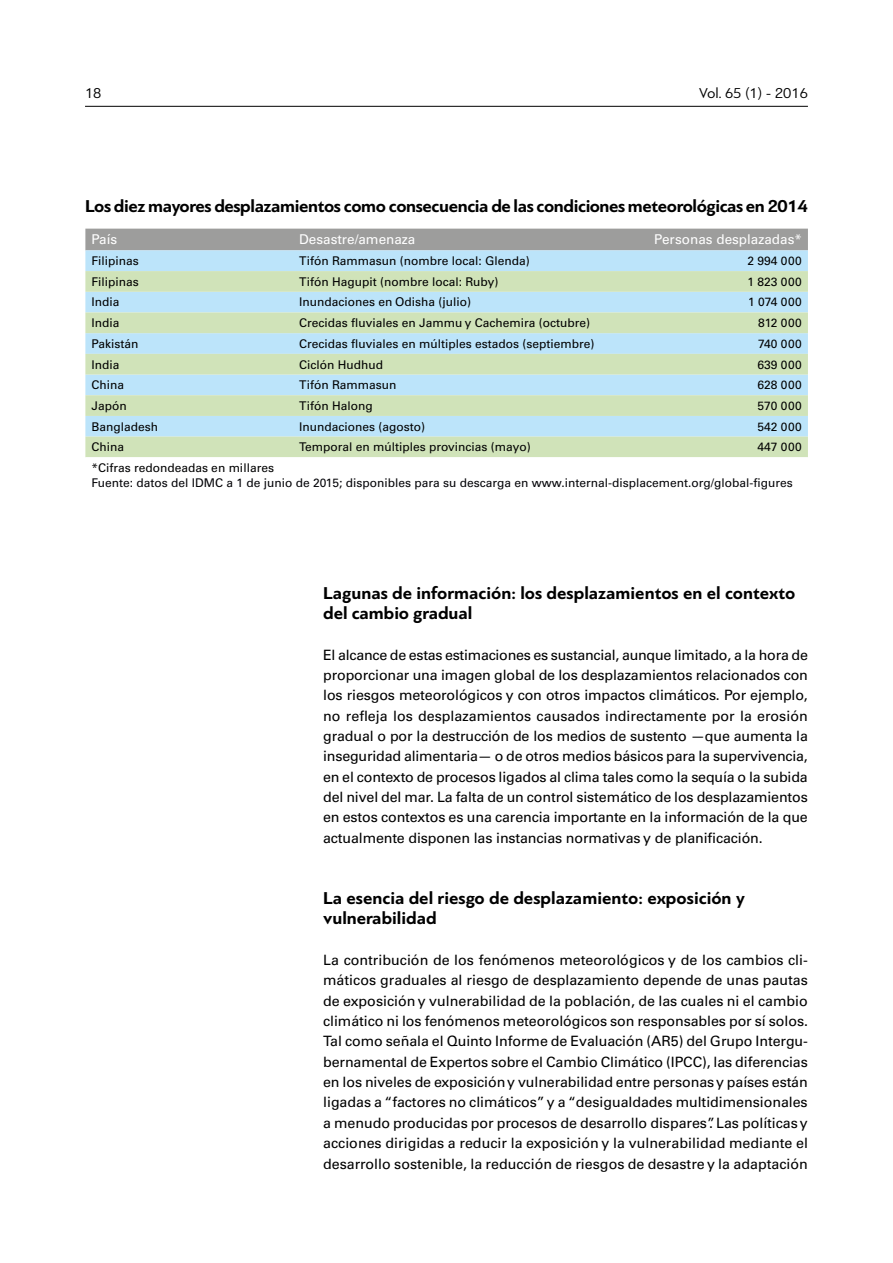
<style>
.page{position:relative;width:893px;height:1263px;background:#fff}
.page>*{position:absolute;margin:0;border:0;box-sizing:border-box;transform-origin:0 0}
.t1{font:700 18px/20.4px "PF Bague Sans Pro";color:#000}
.t2{font:700 18px "PF Bague Sans Pro";letter-spacing:-.02em;color:#000}
.t3{font:15px "PF Bague Sans Pro";color:#000}
.t4{font:14.25px/20.4px "Univers LTCYR 55 Roman";letter-spacing:-.005em;color:#000;text-align:justify}
.t5{font:13.5px "Univers LTCYR 55 Roman";color:#fff}
.t6{font:12px "Univers LTCYR 55 Roman";color:#000}
.t7{font:12px "Univers LTCYR 55 Roman";color:#040408}
</style>
<div class="page">
<hr style="left:85px;top:106px;width:723px;height:1px;background:#000">
<div style="left:85px;top:229px;width:723px;height:21px;background:#9d9d9c"></div>
<div style="left:85px;top:250px;width:723px;height:21px;background:#bce4fa"></div>
<svg style="left:85px;top:271px;width:723px;height:186px;background:#c7e3d5"></svg>
<p class="t3" style="left:85px;top:84px;width:18px">18</p>
<p class="t3" style="left:699px;top:84px;width:110px">Vol. 65 (1) - 2016</p>
<p class="t2" style="left:85px;top:195px;width:724px">Los diez mayores desplazamientos como consecuencia de las condiciones meteorológicas en 2014</p>
<p class="t5" style="left:91px;top:230px;width:27px">País</p>
<p class="t5" style="left:299px;top:230px;width:118px">Desastre/amenaza</p>
<p class="t5" style="left:654px;top:230px;width:149px">Personas desplazadas*</p>
<p class="t6" style="left:91px;top:252px;width:49px">Filipinas</p>
<p class="t6" style="left:299px;top:252px;width:232px">Tifón Rammasun (nombre local: Glenda)</p>
<p class="t6" style="left:748px;top:252px;width:56px">2 994 000</p>
<p class="t6" style="left:91px;top:273px;width:49px">Filipinas</p>
<p class="t6" style="left:299px;top:273px;width:201px">Tifón Hagupit (nombre local: Ruby)</p>
<p class="t6" style="left:748px;top:273px;width:56px">1 823 000</p>
<p class="t6" style="left:91px;top:294px;width:30px">India</p>
<p class="t6" style="left:299px;top:294px;width:173px">Inundaciones en Odisha (julio)</p>
<p class="t6" style="left:748px;top:294px;width:55px">1 074 000</p>
<p class="t6" style="left:91px;top:315px;width:30px">India</p>
<p class="t6" style="left:299px;top:315px;width:292px">Crecidas fluviales en Jammu y Cachemira (octubre)</p>
<p class="t6" style="left:758px;top:315px;width:45px">812 000</p>
<p class="t6" style="left:91px;top:335px;width:48px">Pakistán</p>
<p class="t6" style="left:299px;top:335px;width:297px">Crecidas fluviales en múltiples estados (septiembre)</p>
<p class="t6" style="left:758px;top:335px;width:45px">740 000</p>
<p class="t6" style="left:91px;top:356px;width:30px">India</p>
<p class="t6" style="left:299px;top:356px;width:86px">Ciclón Hudhud</p>
<p class="t6" style="left:758px;top:356px;width:46px">639 000</p>
<p class="t6" style="left:91px;top:377px;width:34px">China</p>
<p class="t6" style="left:299px;top:377px;width:99px">Tifón Rammasun</p>
<p class="t6" style="left:758px;top:377px;width:46px">628 000</p>
<p class="t6" style="left:91px;top:397px;width:37px">Japón</p>
<p class="t6" style="left:299px;top:397px;width:75px">Tifón Halong</p>
<p class="t6" style="left:758px;top:397px;width:46px">570 000</p>
<p class="t6" style="left:91px;top:418px;width:68px">Bangladesh</p>
<p class="t6" style="left:299px;top:418px;width:127px">Inundaciones (agosto)</p>
<p class="t6" style="left:758px;top:418px;width:46px">542 000</p>
<p class="t6" style="left:91px;top:439px;width:34px">China</p>
<p class="t6" style="left:299px;top:439px;width:233px">Temporal en múltiples provincias (mayo)</p>
<p class="t6" style="left:758px;top:439px;width:46px">447 000</p>
<p class="t6" style="left:91px;top:459px;width:184px">*Cifras redondeadas en millares</p>
<p class="t7" style="left:91px;top:474px;width:703px">Fuente: datos del IDMC a 1 de junio de 2015; disponibles para su descarga en www.internal-displacement.org/global-figures</p>
<p class="t1" style="left:323px;top:583px;width:474px">Lagunas de información: los desplazamientos en el contexto del cambio gradual</p>
<p class="t4" style="left:323px;top:644px;width:486px">El alcance de estas estimaciones es sustancial, aunque limitado, a la hora de proporcionar una imagen global de los desplazamientos relacionados con los riesgos meteorológicos y con otros impactos climáticos. Por ejemplo, no refleja los desplazamientos causados indirectamente por la erosión gradual o por la destrucción de los medios de sustento —que aumenta la inseguridad alimentaria— o de otros medios básicos para la supervivencia, en el contexto de procesos ligados al clima tales como la sequía o la subida del nivel del mar. La falta de un control sistemático de los desplazamientos en estos contextos es una carencia importante en la información de la que actualmente disponen las instancias normativas y de planificación.</p>
<p class="t1" style="left:323px;top:888px;width:423px">La esencia del riesgo de desplazamiento: exposición y vulnerabilidad</p>
<p class="t4" style="left:323px;top:949px;width:486px">La contribución de los fenómenos meteorológicos y de los cambios cli&shy;máticos graduales al riesgo de desplazamiento depende de unas pautas de exposición y vulnerabilidad de la población, de las cuales ni el cambio climático ni los fenómenos meteorológicos son responsables por sí solos.<br>Tal como señala el Quinto Informe de Evaluación (AR5) del Grupo Intergu&shy;bernamental de Expertos sobre el Cambio Climático (IPCC), las diferencias en los niveles de exposición y vulnerabilidad entre personas y países están ligadas a “factores no climáticos” y a “desigualdades multidimensionales a menudo producidas por procesos de desarrollo dispares”. Las políticas y acciones dirigidas a reducir la exposición y la vulnerabilidad mediante el desarrollo sostenible, la reducción de riesgos de desastre y la adaptación</p>
</div>
